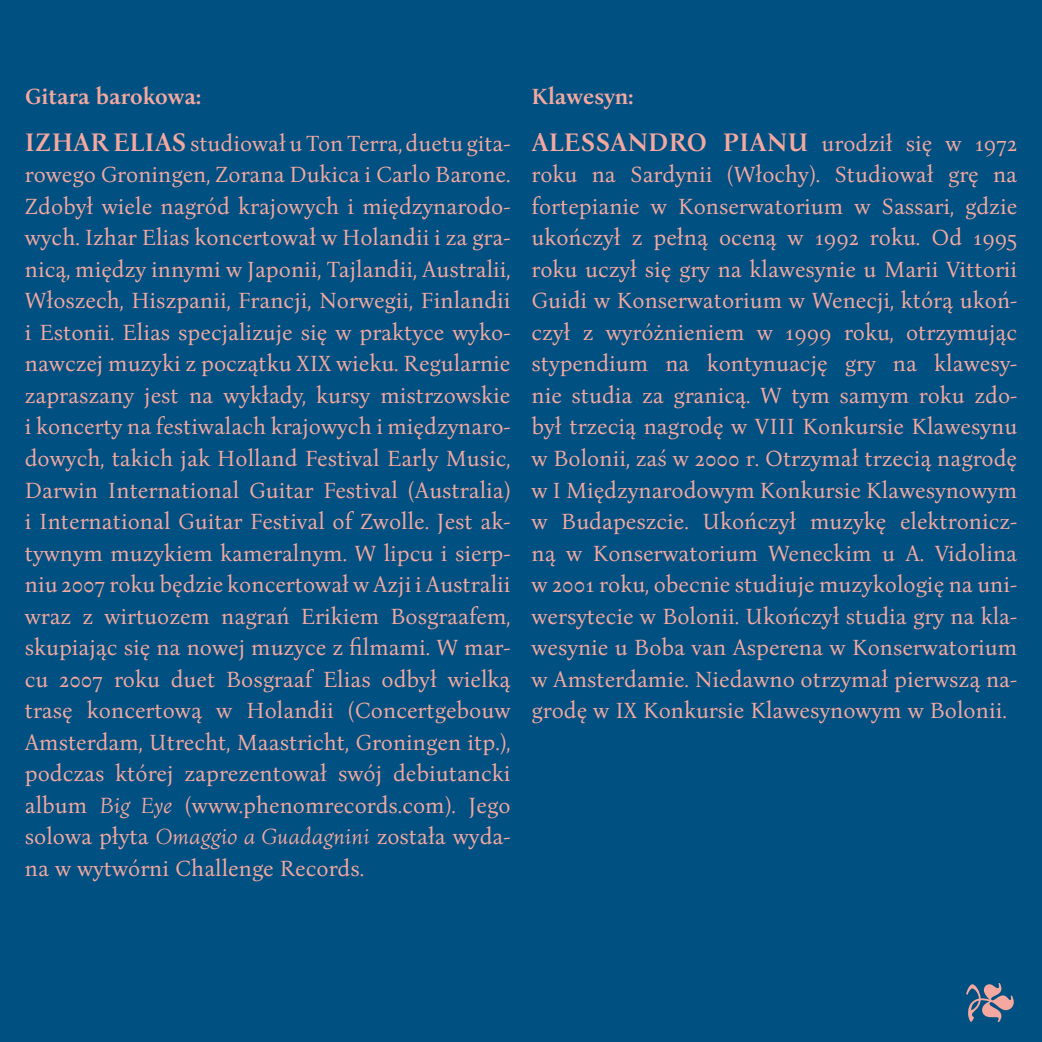
<style>
.page{position:relative;width:1042px;height:1042px;background:#005082}
.page>*{position:absolute;margin:0;border:0;box-sizing:border-box;transform-origin:0 0}
.t1{font:700 26.25px "Bona Nova";color:#f4a8a0}
.t2{font:22.75px/31.5px "Bona Nova";color:#f4a8a0;text-align:justify}
.t3{font:700 22.75px "Bona Nova";color:#f4a8a0}
.s1{font-weight:700}
.s2{font-weight:700;font-size:26.25px}
.s3{font-style:italic}
.s4{font-weight:400;font-size:22.75px}
</style>
<div class="page">
<p class="t2" style="left:25px;top:73px;width:487px;line-height:47.2px"><span class="s1">Gitara barokowa:<br></span><span class="s2">IZHAR ELIAS</span>studiował u Ton Terra, duetu gita-</p>
<p class="t2" style="left:25px;top:159px;width:487px">rowego Groningen, Zorana Dukica i Carlo Barone.<br>Zdobył wiele nagród krajowych i międzynarodo&shy;wych. Izhar Elias koncertował w Holandii i za gra&shy;nicą, między innymi w Japonii, Tajlandii, Australii, Włoszech, Hiszpanii, Francji, Norwegii, Finlandii i Estonii. Elias specjalizuje się w praktyce wyko&shy;nawczej muzyki z początku XIX wieku. Regularnie zapraszany jest na wykłady, kursy mistrzowskie i koncerty na festiwalach krajowych i międzynaro&shy;dowych, takich jak Holland Festival Early Music, Darwin International Guitar Festival (Australia) i International Guitar Festival of Zwolle. Jest ak&shy;tywnym muzykiem kameralnym. W lipcu i sierp&shy;niu 2007 roku będzie koncertował w Azji i Australii wraz z wirtuozem nagrań Erikiem Bosgraafem, skupiając się na nowej muzyce z filmami. W mar&shy;cu 2007 roku duet Bosgraaf Elias odbył wielką trasę koncertową w Holandii (Concertgebouw Amsterdam, Utrecht, Maastricht, Groningen itp.), podczas której zaprezentował swój debiutancki album <span class="s3">Big Eye</span> (www.phenomrecords.com). Jego solowa płyta <span class="s3">Omaggio a Guadagnini</span> została wyda&shy;na w wytwórni Challenge Records.</p>
<p class="t3" style="left:531px;top:78px;width:103px">Klawesyn:</p>
<p class="t1" style="left:531px;top:122px;width:487px">ALESSANDRO PIANU <span class="s4">urodził się w 1972</span></p>
<p class="t2" style="left:531px;top:159px;width:487px">roku na Sardynii (Włochy). Studiował grę na fortepianie w Konserwatorium w Sassari, gdzie ukończył z pełną oceną w 1992 roku. Od 1995 roku uczył się gry na klawesynie u Marii Vittorii Guidi w Konserwatorium w Wenecji, którą ukoń&shy;czył z wyróżnieniem w 1999 roku, otrzymując stypendium na kontynuację gry na klawesy&shy;nie studia za granicą. W tym samym roku zdo&shy;był trzecią nagrodę w VIII Konkursie Klawesynu w Bolonii, zaś w 2000 r. Otrzymał trzecią nagrodę w I Międzynarodowym Konkursie Klawesynowym w Budapeszcie. Ukończył muzykę elektronicz&shy;ną w Konserwatorium Weneckim u A. Vidolina w 2001 roku, obecnie studiuje muzykologię na uni&shy;wersytecie w Bolonii. Ukończył studia gry na kla&shy;wesynie u Boba van Asperena w Konserwatorium w Amsterdamie. Niedawno otrzymał pierwszą na&shy;grodę w IX Konkursie Klawesynowym w Bolonii.</p>
</div>
